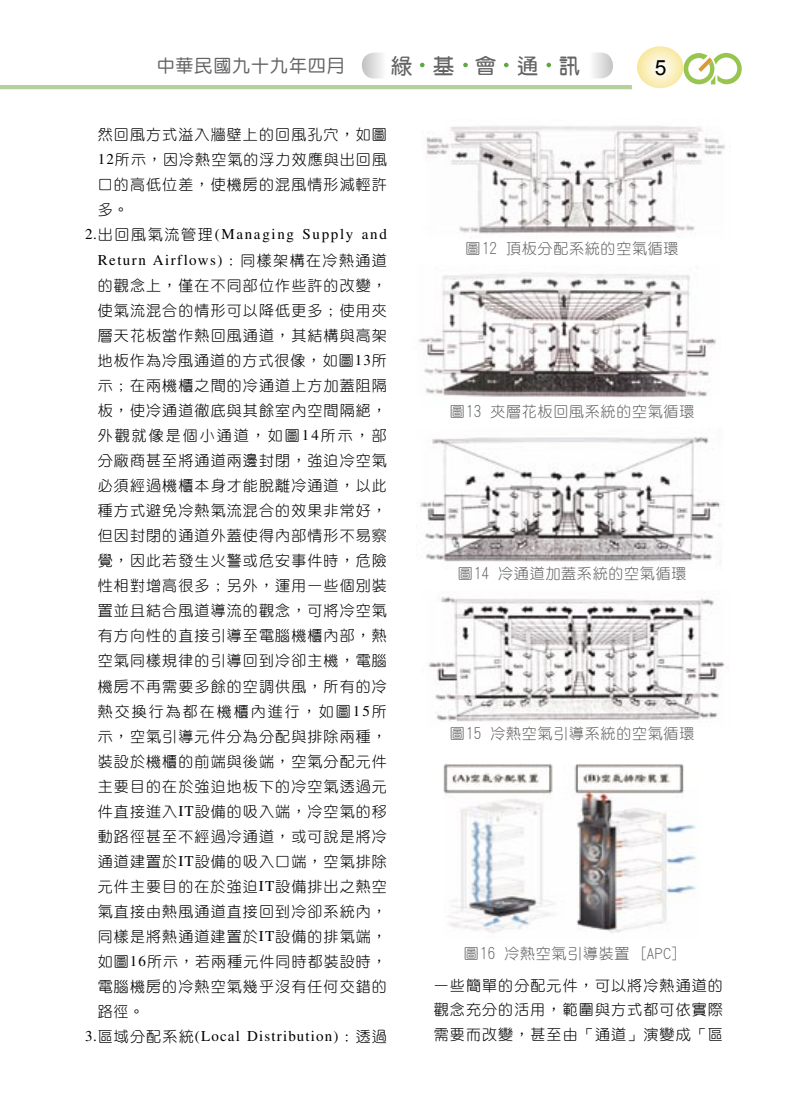
<style>
.page{position:relative;width:808px;height:1106px;background:#fff}
.page>*{position:absolute;margin:0;border:0;box-sizing:border-box;transform-origin:0 0}
.t1{font:21px "DF Yuan Bd HK BF";letter-spacing:1em;color:#636363}
.t2{font:21px "Arial";color:#000}
.t3{font:18px "DF Yuan Md HK BF";letter-spacing:.05em;color:#636363}
.t4{font:15px/25px "DF Yuan Light B5";letter-spacing:.075em;color:#000;text-align:justify}
.t5{font:15px "DF Yuan Lt HK BF";letter-spacing:.05em;color:#636363}
.t6{font:15px "Times";letter-spacing:.08em;color:#000}
.s1{font-family:"Times"}
.s2{font-family:"DF Yuan Light B5"}
</style>
<div class="page">
<hr style="left:0;top:85px;width:632px;height:4px;background:#b4d09c">
<svg style="left:683px;top:53px;width:59px;height:31px"></svg>
<svg style="left:420px;top:63px;width:5px;height:4px"></svg>
<svg style="left:463px;top:63px;width:5px;height:4px"></svg>
<svg style="left:504px;top:63px;width:4px;height:4px"></svg>
<svg style="left:546px;top:63px;width:5px;height:4px"></svg>
<svg style="left:593px;top:53px;width:20px;height:25px"></svg>
<svg style="left:362px;top:53px;width:20px;height:25px"></svg>
<svg style="left:637px;top:46px;width:46px;height:42px"></svg>
<img style="left:418px;top:273px;width:298px;height:125px">
<img style="left:426px;top:126px;width:299px;height:112px">
<img style="left:420px;top:437px;width:301px;height:125px">
<img style="left:428px;top:597px;width:297px;height:125px">
<img style="left:443px;top:763px;width:254px;height:170px">
<p class="t3" style="left:157px;top:57px;width:190px">中華民國九十九年四月</p>
<p class="t1" style="left:391px;top:55px;width:190px">綠基會通訊</p>
<p class="t2" style="left:655px;top:54px;width:13px">5</p>
<p class="t4" style="left:98px;top:122px;width:291px">然回風方式溢入牆壁上的回風孔穴，如圖<span class="s1">12</span>所示，因冷熱空氣的浮力效應與出回風口的高低位差，使機房的混風情形減輕許多。</p>
<p class="t4" style="left:98px;top:222px;width:291px;text-indent:-13px"><span class="s1">2.</span> 出回風氣流管理<span class="s1">(Managing Supply and Return Airflows)</span>：同樣架構在冷熱通道的觀念上，僅在不同部位作些許的改變，使氣流混合的情形可以降低更多；使用夾層天花板當作熱回風通道，其結構與高架地板作為冷風通道的方式很像，如圖<span class="s1">13</span>所示；在兩機櫃之間的冷通道上方加蓋阻隔板，使冷通道徹底與其餘室內空間隔絕，外觀就像是個小通道，如圖<span class="s1">14</span>所示，部分廠商甚至將通道兩邊封閉，強迫冷空氣必須經過機櫃本身才能脫離冷通道，以此種方式避免冷熱氣流混合的效果非常好，但因封閉的通道外蓋使得內部情形不易察覺，因此若發生火警或危安事件時，危險性相對增高很多；另外，運用一些個別裝置並且結合風道導流的觀念，可將冷空氣有方向性的直接引導至電腦機櫃內部，熱空氣同樣規律的引導回到冷卻主機，電腦機房不再需要多餘的空調供風，所有的冷熱交換行為都在機櫃內進行，如圖<span class="s1">15</span>所示，空氣引導元件分為分配與排除兩種，裝設於機櫃的前端與後端，空氣分配元件主要目的在於強迫地板下的冷空氣透過元件直接進入<span class="s1">IT</span>設備的吸入端，冷空氣的移動路徑甚至不經過冷通道，或可說是將冷通道建置於<span class="s1">IT</span>設備的吸入口端，空氣排除元件主要目的在於強迫<span class="s1">IT</span>設備排出之熱空氣直接由熱風通道直接回到冷卻系統內，同樣是將熱通道建置於<span class="s1">IT</span>設備的排氣端，如圖<span class="s1">16</span>所示，若兩種元件同時都裝設時，電腦機房的冷熱空氣幾乎沒有任何交錯的路徑。</p>
<p class="t6" style="left:85px;top:1027px;width:303px">3. <span class="s2">區域分配系統</span>(Local Distribution)<span class="s2">：透過</span></p>
<p class="t5" style="left:466px;top:241px;width:214px">圖12 頂板分配系統的空氣循環</p>
<p class="t5" style="left:450px;top:404px;width:246px">圖13 夾層花板回風系統的空氣循環</p>
<p class="t5" style="left:458px;top:566px;width:230px">圖14 冷通道加蓋系統的空氣循環</p>
<p class="t5" style="left:450px;top:725px;width:246px">圖15 冷熱空氣引導系統的空氣循環</p>
<p class="t5" style="left:464px;top:945px;width:217px">圖16 冷熱空氣引導裝置 [APC]</p>
<p class="t4" style="left:434px;top:972px;width:291px">一些簡單的分配元件，可以將冷熱通道的觀念充分的活用，範圍與方式都可依實際需要而改變，甚至由「通道」演變成「區</p>
</div>
